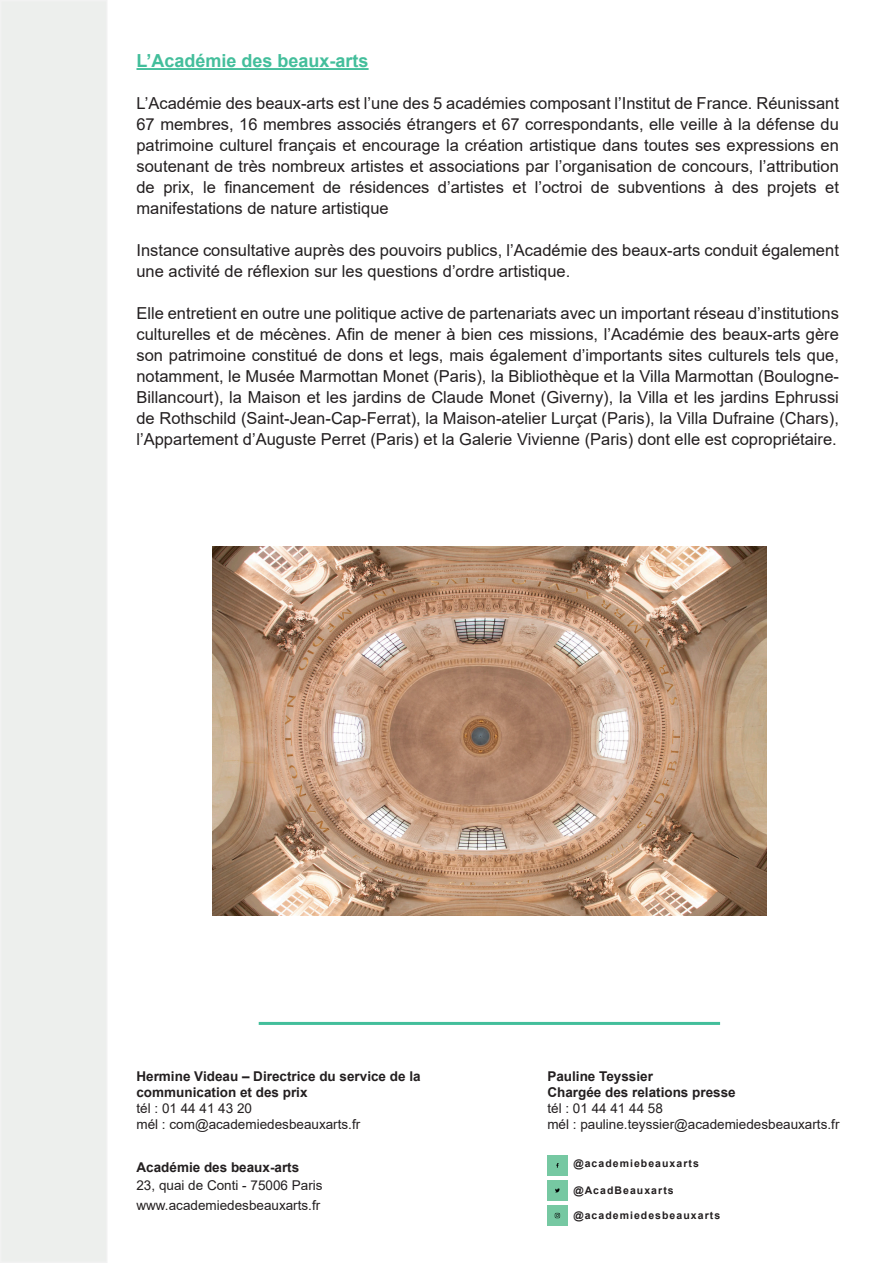
<style>
.page{position:relative;width:893px;height:1263px;background:#fff}
.page>*{position:absolute;margin:0;border:0;box-sizing:border-box;transform-origin:0 0}
.t1{font:700 18px "Arial";color:#43be9b}
.t2{font:16.5px/21px "Arial";color:#231f20;text-align:justify}
.t3{font:13.5px/16.2px "Arial";color:#231f20}
.t4{font:700 13.5px/16.2px "Arial";color:#231f20}
.t5{font:700 10.5px "Arial";letter-spacing:.1em;color:#231f20}
.s1{font-weight:400}
.s2{font-weight:700}
</style>
<div class="page">
<hr style="left:259px;top:1022px;width:461px;height:3px;background:#43be9b">
<hr style="left:136px;top:68px;width:233px;height:2px;background:#43be9b">
<div style="left:1px;top:1px;width:106px;height:1261px;background:#edefed"></div>
<div style="left:0;top:0;width:108px;height:1263px;border:2px solid #f2f2f2"></div>
<div style="left:547px;top:1155px;width:20px;height:20px;background:#76c8a2"></div>
<div style="left:547px;top:1180px;width:20px;height:20px;background:#76c8a2"></div>
<svg style="left:555px;top:1188px;width:5px;height:4px"></svg>
<div style="left:547px;top:1205px;width:20px;height:20px;background:#76c8a2"></div>
<svg style="left:555px;top:1213px;width:5px;height:5px"></svg>
<img style="left:213px;top:546px;width:553px;height:369px">
<p class="t1" style="left:136px;top:48px;width:234px">L’Académie des beaux-arts</p>
<p class="t2" style="left:136px;top:93px;width:704px">L’Académie des beaux-arts est l’une des 5 académies composant l’Institut de France. Réunissant 67 membres, 16 membres associés étrangers et 67 correspondants, elle veille à la défense du patrimoine culturel français et encourage la création artistique dans toutes ses expressions en soutenant de très nombreux artistes et associations par l’organisation de concours, l’attribution de prix, le financement de résidences d’artistes et l’octroi de subventions à des projets et manifestations de nature artistique</p>
<p class="t2" style="left:136px;top:240px;width:704px">Instance consultative auprès des pouvoirs publics, l’Académie des beaux-arts conduit également une activité de réflexion sur les questions d’ordre artistique.</p>
<p class="t2" style="left:136px;top:303px;width:704px">Elle entretient en outre une politique active de partenariats avec un important réseau d’institutions culturelles et de mécènes. Afin de mener à bien ces missions, l’Académie des beaux-arts gère son patrimoine constitué de dons et legs, mais également d’importants sites culturels tels que, notamment, le Musée Marmottan Monet (Paris), la Bibliothèque et la Villa Marmottan (Boulogne-Billancourt), la Maison et les jardins de Claude Monet (Giverny), la Villa et les jardins Ephrussi de Rothschild (Saint-Jean-Cap-Ferrat), la Maison-atelier Lurçat (Paris), la Villa Dufraine (Chars), l’Appartement d’Auguste Perret (Paris) et la Galerie Vivienne (Paris) dont elle est copropriétaire.</p>
<p class="t4" style="left:136px;top:1068px;width:286px">Hermine Videau – Directrice du service de la communication et des prix<br><span class="s1">tél : 01 44 41 43 20<br>mél : com@academiedesbeauxarts.fr</span></p>
<p class="t3" style="left:547px;top:1068px;width:294px"><span class="s2">Pauline Teyssier<br>Chargée des relations presse<br></span>tél : 01 44 41 44 58<br>mél : pauline.teyssier@academiedesbeauxarts.fr</p>
<p class="t4" style="left:136px;top:1159px;width:164px">Académie des beaux-arts</p>
<p class="t3" style="left:136px;top:1177px;width:188px">23, quai de Conti - 75006 Paris</p>
<p class="t3" style="left:136px;top:1197px;width:185px">www.academiedesbeauxarts.fr</p>
<p class="t5" style="left:573px;top:1156px;width:127px">@academiebeauxarts</p>
<p class="t5" style="left:573px;top:1183px;width:102px">@AcadBeauxarts</p>
<p class="t5" style="left:573px;top:1208px;width:148px">@academiedesbeauxarts</p>
</div>
